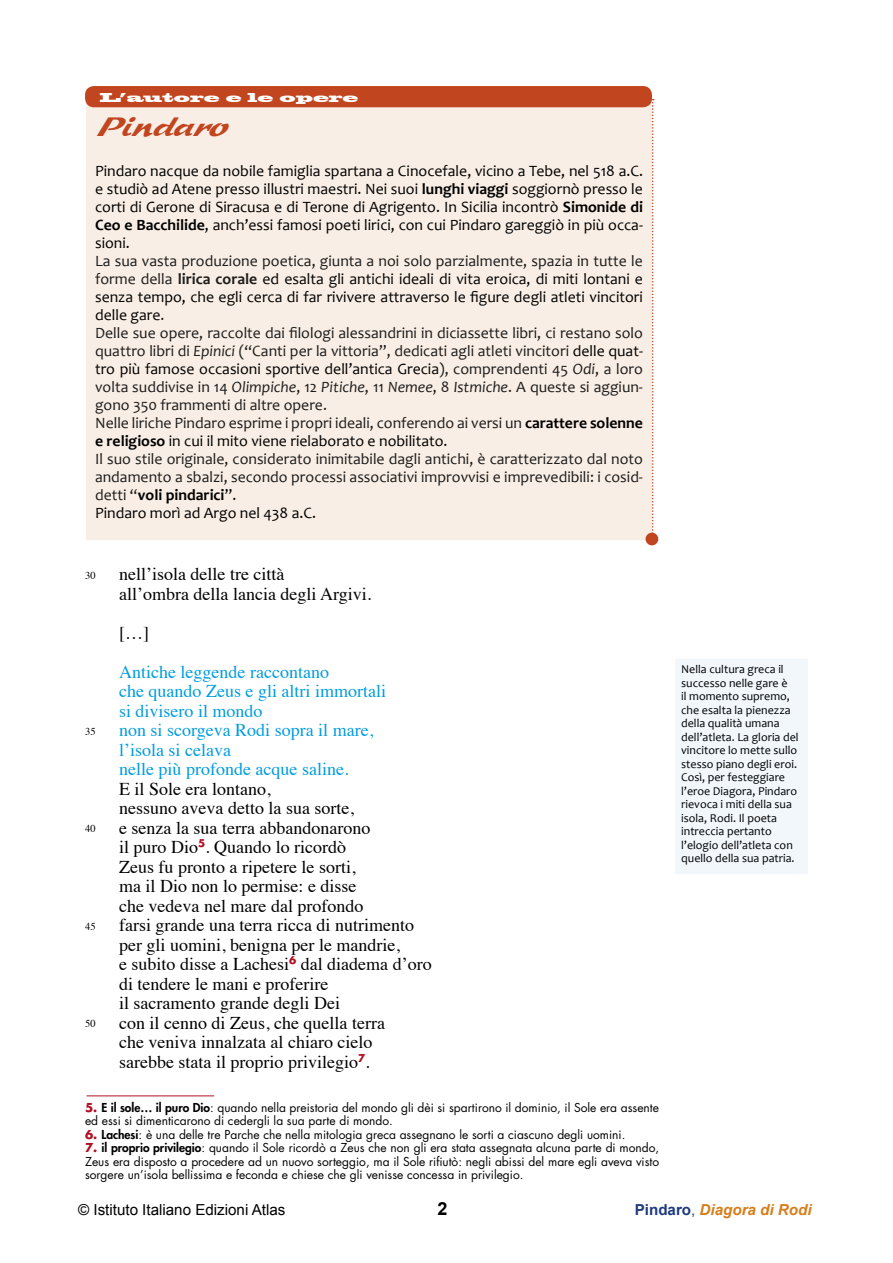
<style>
.page{position:relative;width:893px;height:1263px;background:#fff}
.page>*{position:absolute;margin:0;border:0;box-sizing:border-box;transform-origin:0 0}
.t1{font:italic 27px "Sprint";color:#c14620}
.t2{font:18px/19.5px "Times";color:#000}
.t3{font:18px/19.5px "Times";color:#009cdd}
.t4{font:700 18px "Arial";color:#000}
.t5{font:15.75px/18px "Candara";color:#1c1c1c}
.t6{font:15.75px/18px "Candara";color:#000;text-align:justify}
.t7{font:15.15px "Arial";color:#000}
.t8{font:italic 700 15.15px "Arial";color:#d57e1c}
.t9{font:12px/13.5px "Futura";color:#000}
.t10{font:12px/13.5px "Candara";color:#000}
.t11{font:12px "Blackoak Std";color:#fff}
.t12{font:10.5px "Times";color:#000}
.s1{font-weight:700}
.s2{color:#000}
.s3{font-style:italic}
.s4{font-weight:700;color:#000}
.s5{font-weight:700;color:#af1023}
.s6{font-weight:800}
.s7{font-style:normal;color:#203a7f}
.s8{font-weight:400;font-style:normal;color:#203a7f}
</style>
<div class="page">
<hr style="left:87px;top:1095px;width:127px;height:1px;background:#af1023">
<div style="left:91px;top:95px;width:556px;height:441px;background:#f9eee5"></div>
<div style="left:86px;top:90px;width:566px;height:450px;border:9px solid #f9eee5"></div>
<div style="left:85px;top:86px;width:567px;height:21px;background:#c14620;border-radius:9px"></div>
<div style="left:646px;top:533px;width:12px;height:12px;background:#c14620;border-radius:50%"></div>
<svg style="left:652px;top:99px;width:2px;height:434px"></svg>
<div style="left:678px;top:662px;width:127px;height:209px;background:#f2f7fb"></div>
<div style="left:675px;top:659px;width:133px;height:215px;border:6px solid #f2f7fb"></div>
<p class="t11" style="left:100px;top:89px;width:260px">L’autore e le opere</p>
<h1 class="t1" style="left:94px;top:109px;width:144px">Pindaro</h1>
<p class="t6" style="left:95px;top:162px;width:549px">Pindaro nacque da nobile famiglia spartana a Cinocefale, vicino a Tebe, nel 518 a.C. e studiò ad Atene presso illustri maestri. Nei suoi <span class="s1">lunghi viaggi</span> soggiornò presso le corti di Gerone di Siracusa e di Terone di Agrigento. In Sicilia incontrò <span class="s1">Simonide di Ceo e Bacchilide</span>, anch’essi famosi poeti lirici, con cui Pindaro gareggiò in più occa&shy;sioni.</p>
<p class="t5" style="left:95px;top:252px;width:549px">La sua vasta produzione poetica, giunta a noi solo parzialmente, spazia in tutte le forme della <span class="s1">lirica corale</span> <span class="s2">ed esalta gli antichi ideali di vita eroica, di miti lontani e senza tempo, che egli cerca di far rivivere attraverso le figure degli atleti vincitori delle gare</span>.<br>Delle sue opere, raccolte dai filologi alessandrini in diciassette libri, ci restano solo quattro libri di <span class="s3">Epinici</span> (“Canti per la vittoria”, dedicati agli atleti vincitori <span class="s2">delle quat&shy;tro più famose occasioni sportive dell’antica Grecia</span>), comprendenti 45 <span class="s3">Odi</span>, a loro volta suddivise in 14 <span class="s3">Olimpiche</span>, 12 <span class="s3">Pitiche</span>, 11 <span class="s3">Nemee</span>, 8 <span class="s3">Istmiche</span>. A queste si aggiun&shy;gono 350 frammenti di altre opere.<br>Nelle liriche Pindaro esprime i propri ideali, conferendo ai versi un <span class="s4">carattere solenne e religioso</span> <span class="s2">in cui il mito viene rielaborato e nobilitato.<br></span>Il suo stile originale, considerato inimitabile dagli antichi, è caratterizzato dal noto andamento a sbalzi, secondo processi associativi improvvisi e imprevedibili: i cosid&shy;detti “<span class="s4">voli pindarici</span><span class="s2">”.<br>Pindaro morì ad Argo nel 438 a.C.</span></p>
<p class="t2" style="left:119px;top:563px;width:254px">nell’isola delle tre città<br>all’ombra della lancia degli Argivi.</p>
<p class="t2" style="left:119px;top:621px;width:31px">[…]</p>
<p class="t3" style="left:119px;top:660px;width:268px">Antiche leggende raccontano<br>che quando Zeus e gli altri immortali si divisero il mondo<br>non si scorgeva Rodi sopra il mare, l’isola si celava<br>nelle più profonde acque saline.</p>
<p class="t2" style="left:119px;top:777px;width:314px">E il Sole era lontano,<br>nessuno aveva detto la sua sorte,<br>e senza la sua terra abbandonarono<br>il puro Dio<sup>5</sup>. Quando lo ricordò<br>Zeus fu pronto a ripetere le sorti,<br>ma il Dio non lo permise: e disse<br>che vedeva nel mare dal profondo<br>farsi grande una terra ricca di nutrimento per gli uomini, benigna per le mandrie,<br>e subito disse a Lachesi<sup>6</sup> dal diadema d’oro di tendere le mani e proferire<br>il sacramento grande degli Dei<br>con il cenno di Zeus, che quella terra<br>che veniva innalzata al chiaro cielo sarebbe stata il proprio privilegio<sup>7</sup>.</p>
<p class="t9" style="left:85px;top:1100px;width:575px"><span class="s5">5.</span> <span class="s6">E il sole… il puro Dio</span>: quando nella preistoria del mondo gli dèi si spartirono il dominio, il Sole era assente ed essi si dimenticarono di cedergli la sua parte di mondo.</p>
<p class="t9" style="left:85px;top:1127px;width:542px"><span class="s5">6.</span> <span class="s6">Lachesi</span>: è una delle tre Parche che nella mitologia greca assegnano le sorti a ciascuno degli uomini.</p>
<p class="t9" style="left:85px;top:1141px;width:576px;text-align:justify"><span class="s5">7.</span> <span class="s6">il proprio privilegio</span>: quando il Sole ricordò a Zeus che non gli era stata assegnata alcuna parte di mondo, Zeus era disposto a procedere ad un nuovo sorteggio, ma il Sole rifiutò: negli abissi del mare egli aveva visto sorgere un’isola bellissima e feconda e chiese che gli venisse concessa in privilegio.</p>
<p class="t12" style="left:85px;top:565px;width:12px">30</p>
<p class="t12" style="left:85px;top:721px;width:12px">35</p>
<p class="t12" style="left:85px;top:819px;width:12px">40</p>
<p class="t12" style="left:85px;top:916px;width:12px">45</p>
<p class="t12" style="left:85px;top:1014px;width:12px">50</p>
<p class="t10" style="left:681px;top:662px;width:119px">Nella cultura greca il successo nelle gare è<br>il momento supremo, che esalta la pienezza della qualità umana dell’atleta. La gloria del vincitore lo mette sullo stesso piano degli eroi.<br>Così, per festeggiare l’eroe Diagora, Pindaro rievoca i miti della sua isola, Rodi. Il poeta intreccia pertanto l’elogio dell’atleta con quello della sua patria.</p>
<p class="t7" style="left:78px;top:1201px;width:209px">© Istituto Italiano Edizioni Atlas</p>
<p class="t4" style="left:437px;top:1198px;width:12px">2</p>
<p class="t8" style="left:635px;top:1201px;width:178px"><span class="s7">Pindaro</span><span class="s8">,</span> Diagora di Rodi</p>
</div>
